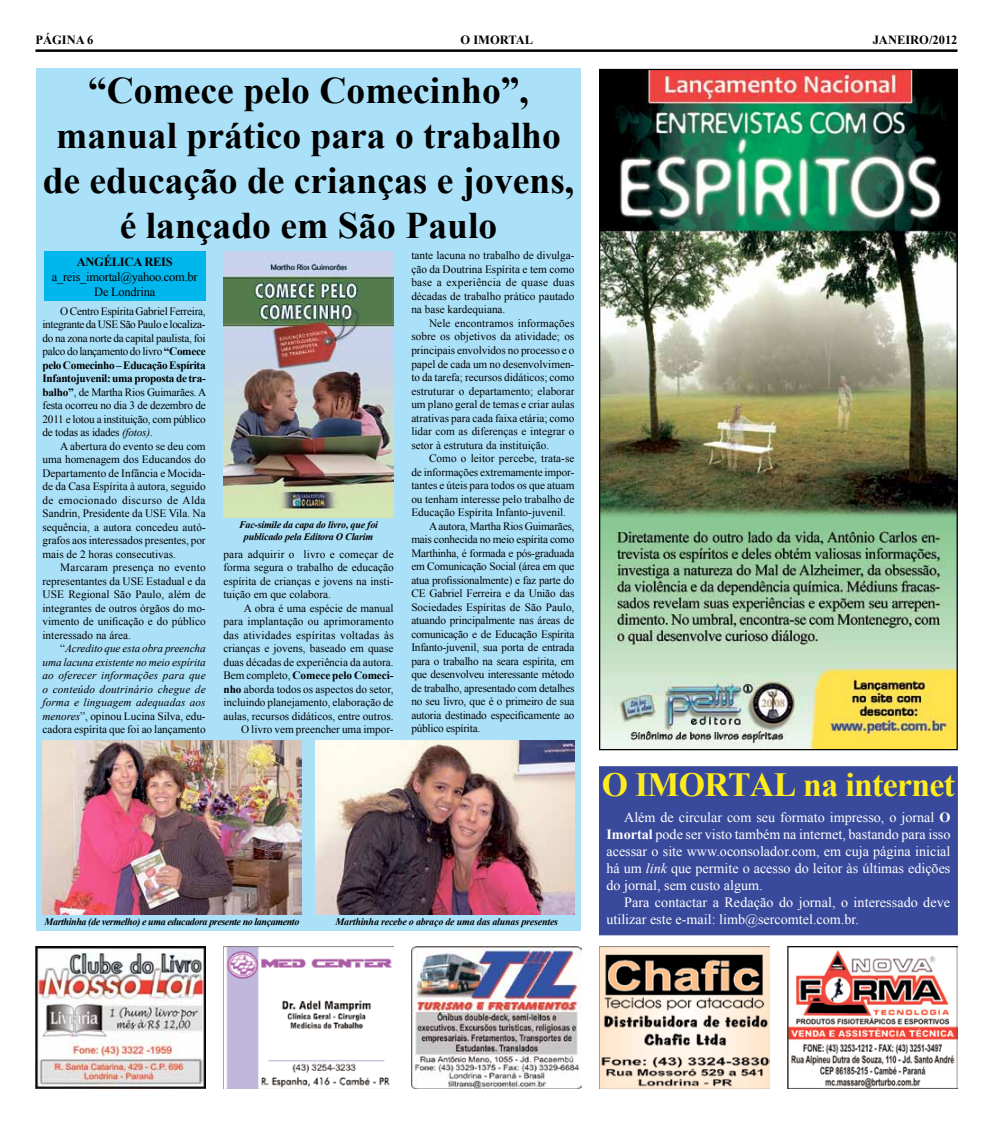
<style>
.page{position:relative;width:993px;height:1124px;background:#fff}
.page>*{position:absolute;margin:0;border:0;box-sizing:border-box;transform-origin:0 0}
.t1{font:700 37.5px/45px "Times New Roman";color:#000;text-align:center}
.t2{font:700 33.75px "Times New Roman";letter-spacing:-.02em;color:#ffec1c}
.t3{font:14.12px/17px "Times New Roman";color:#fff;text-align:justify}
.t4{font:12.5px/15px "Times New Roman";letter-spacing:-.02em;color:#000;text-align:center}
.t5{font:700 12.5px "Times New Roman";color:#000}
.t6{font:700 12.5px "Times New Roman";letter-spacing:-.02em;color:#000}
.t7{font:11.25px/13.5px "Times New Roman";letter-spacing:-.005em;color:#000;text-align:justify}
.t8{font:italic 11.25px/13.5px "Times New Roman";letter-spacing:.005em;color:#000;text-align:justify}
.t9{font:italic 700 10px/12px "Times New Roman";letter-spacing:-.02em;color:#000;text-align:center}
.t10{font:italic 700 10px "Times New Roman";letter-spacing:-.04em;color:#000}
.s1{font-weight:700}
.s2{font-style:italic}
.s3{font-style:normal}
</style>
<div class="page">
<hr style="left:35px;top:49px;width:922px;height:3px;background:#000">
<img style="left:599px;top:946px;width:170px;height:142px">
<img style="left:411px;top:946px;width:170px;height:142px">
<img style="left:223px;top:946px;width:170px;height:141px">
<div style="left:599px;top:766px;width:358px;height:168px;background:#394a9d;border:1px solid #394a9d"></div>
<img style="left:600px;top:71px;width:355px;height:677px">
<img style="left:35px;top:946px;width:171px;height:142px">
<img style="left:787px;top:946px;width:170px;height:142px">
<div style="left:36px;top:68px;width:544px;height:862px;background:#aae1f9"></div>
<div style="left:44px;top:251px;width:162px;height:50px;background:#00b7ed"></div>
<img style="left:43px;top:740px;width:258px;height:174px">
<img style="left:223px;top:251px;width:170px;height:266px">
<img style="left:315px;top:740px;width:259px;height:174px">
<p class="t5" style="left:35px;top:31px;width:59px">PÁGINA 6</p>
<p class="t5" style="left:460px;top:31px;width:74px">O IMORTAL</p>
<p class="t5" style="left:872px;top:31px;width:86px">JANEIRO/2012</p>
<h1 class="t1" style="left:43px;top:67px;width:533px">“Comece pelo Comecinho”, manual prático para o trabalho de educação de crianças e jovens, é lançado em São Paulo</h1>
<p class="t6" style="left:77px;top:253px;width:97px">ANGÉLICA REIS</p>
<p class="t4" style="left:52px;top:269px;width:147px">a_reis_imortal@yahoo.com.br<br>De Londrina</p>
<p class="t7" style="left:42px;top:304px;width:165px;text-indent:18px">O Centro Espírita Gabriel Ferreira, integrante da USE São Paulo e localiza&shy;do na zona norte da capital paulista, foi palco do lançamento do livro <span class="s1">“Comece pelo Comecinho – Educação Espírita Infantojuvenil: uma proposta de tra&shy;balho”</span>, de Martha Rios Guimarães. A festa ocorreu no dia 3 de dezembro de 2011 e lotou a instituição, com público de todas as idades <span class="s2">(fotos)</span>.</p>
<p class="t7" style="left:42px;top:439px;width:165px;text-indent:18px">A abertura do evento se deu com uma homenagem dos Educandos do Departamento de Infância e Mocida&shy;de da Casa Espírita à autora, seguido de emocionado discurso de Alda Sandrin, Presidente da USE Vila. Na sequência, a autora concedeu autó&shy;grafos aos interessados presentes, por mais de 2 horas consecutivas.</p>
<p class="t7" style="left:42px;top:560px;width:165px;text-indent:18px">Marcaram presença no evento representantes da USE Estadual e da USE Regional São Paulo, além de integrantes de outros órgãos do mo&shy;vimento de unificação e do público interessado na área.</p>
<p class="t8" style="left:42px;top:641px;width:165px;text-indent:18px"><span class="s3">“</span>Acredito que esta obra preencha uma lacuna existente no meio espírita ao oferecer informações para que o conteúdo doutrinário chegue de forma e linguagem adequadas aos menores<span class="s3">”, opinou Lucina Silva, edu&shy;cadora espírita que foi ao lançamento</span></p>
<p class="t9" style="left:239px;top:518px;width:140px">Fac-símile da capa do livro, que foi publicado pela Editora O Clarim</p>
<p class="t7" style="left:223px;top:546px;width:172px">para adquirir o livro e começar de forma segura o trabalho de educação espírita de crianças e jovens na insti&shy;tuição em que colabora.</p>
<p class="t7" style="left:223px;top:600px;width:172px;text-align:right">A obra é uma espécie de manual para implantação ou aprimoramento das atividades espíritas voltadas às crianças e jovens, baseado em quase duas décadas de experiência da autora.<br>Bem completo, <span class="s1">Comece pelo Comeci&shy;nho</span> aborda todos os aspectos do setor, incluindo planejamento, elaboração de aulas, recursos didáticos, entre outros.<br>O livro vem preencher uma impor-</p>
<p class="t7" style="left:411px;top:249px;width:165px">tante lacuna no trabalho de divulga&shy;ção da Doutrina Espírita e tem como base a experiência de quase duas décadas de trabalho prático pautado na base kardequiana.</p>
<p class="t7" style="left:411px;top:316px;width:165px;text-indent:18px">Nele encontramos informações sobre os objetivos da atividade; os principais envolvidos no processo e o papel de cada um no desenvolvimen&shy;to da tarefa; recursos didáticos; como estruturar o departamento; elaborar um plano geral de temas e criar aulas atrativas para cada faixa etária; como lidar com as diferenças e integrar o setor à estrutura da instituição.</p>
<p class="t7" style="left:429px;top:451px;width:147px">Como o leitor percebe, trata-se</p>
<p class="t7" style="left:411px;top:465px;width:165px">de informações extremamente impor-</p>
<p class="t7" style="left:411px;top:478px;width:165px">tantes e úteis para todos os que atuam</p>
<p class="t7" style="left:411px;top:492px;width:165px">ou tenham interesse pelo trabalho de</p>
<p class="t7" style="left:411px;top:505px;width:156px">Educação Espírita Infanto-juvenil.</p>
<p class="t7" style="left:429px;top:519px;width:147px">A autora, Martha Rios Guimarães,</p>
<p class="t7" style="left:411px;top:532px;width:165px">mais conhecida no meio espírita como</p>
<p class="t7" style="left:411px;top:546px;width:165px">Marthinha, é formada e pós-graduada</p>
<p class="t7" style="left:411px;top:559px;width:165px">em Comunicação Social (área em que</p>
<p class="t7" style="left:411px;top:573px;width:165px">atua profissionalmente) e faz parte do</p>
<p class="t7" style="left:411px;top:586px;width:165px">CE Gabriel Ferreira e da União das</p>
<p class="t7" style="left:411px;top:600px;width:164px">Sociedades Espíritas de São Paulo,</p>
<p class="t7" style="left:411px;top:613px;width:164px">atuando principalmente nas áreas de</p>
<p class="t7" style="left:411px;top:627px;width:165px">comunicação e de Educação Espírita</p>
<p class="t7" style="left:411px;top:640px;width:164px">Infanto-juvenil, sua porta de entrada</p>
<p class="t7" style="left:411px;top:654px;width:164px">para o trabalho na seara espírita, em</p>
<p class="t7" style="left:411px;top:667px;width:165px">que desenvolveu interessante método</p>
<p class="t7" style="left:411px;top:681px;width:165px">de trabalho, apresentado com detalhes</p>
<p class="t7" style="left:411px;top:694px;width:165px">no seu livro, que é o primeiro de sua</p>
<p class="t7" style="left:411px;top:708px;width:164px">autoria destinado especificamente ao</p>
<p class="t7" style="left:411px;top:721px;width:70px">público espírita.</p>
<p class="t10" style="left:45px;top:914px;width:256px">Marthinha (de vermelho) e uma educadora presente no lançamento</p>
<p class="t9" style="left:335px;top:915px;width:224px">Marthinha recebe o abraço de uma das alunas presentes</p>
<h2 class="t2" style="left:601px;top:761px;width:355px">O IMORTAL na internet</h2>
<p class="t3" style="left:606px;top:808px;width:345px;text-indent:18px">Além de circular com seu formato impresso, o jornal <span class="s1">O Imortal</span> pode ser visto também na internet, bastando para isso acessar o site www.oconsolador.com, em cuja página inicial há um <span class="s2">link</span> que permite o acesso do leitor às últimas edições do jornal, sem custo algum.</p>
<p class="t3" style="left:606px;top:893px;width:345px;text-indent:18px">Para contactar a Redação do jornal, o interessado deve utilizar este e-mail: limb@sercomtel.com.br.</p>
</div>
